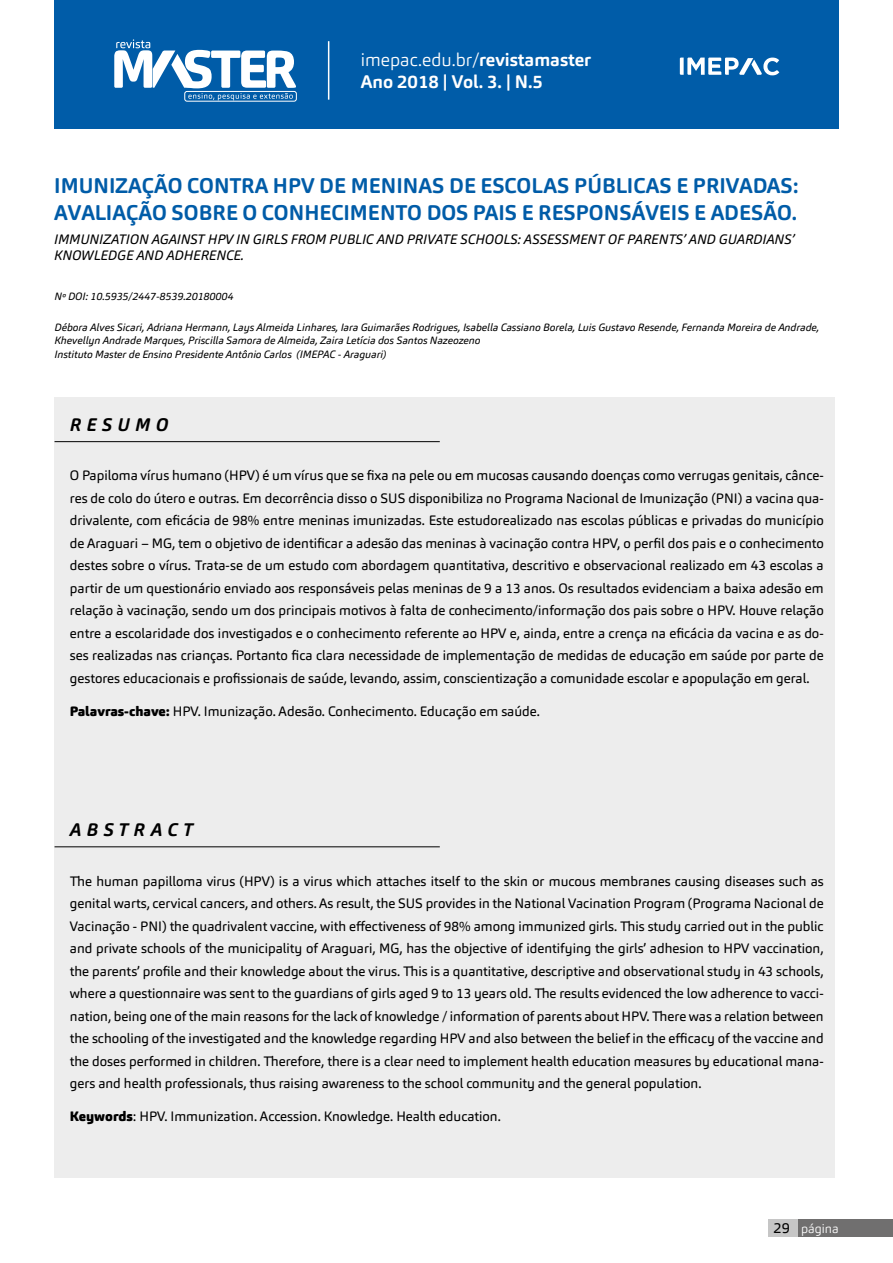
<style>
.page{position:relative;width:893px;height:1263px;background:#fff}
.page>*{position:absolute;margin:0;border:0;box-sizing:border-box;transform-origin:0 0}
.t1{font:700 21px/27px "Carnas";color:#005ca8}
.t2{font:700 18px/21.1px "Carnas";color:#fff}
.t3{font:italic 700 18px "Carnas";letter-spacing:.29em;color:#000}
.t4{font:13.5px/22.5px "Carnas";color:#000;text-align:justify}
.t5{font:italic 13.5px/16.5px "Carnas";color:#000}
.t6{font:300 12.6px "Carnas";color:#fff}
.t7{font:italic 10.5px/13.5px "Carnas";color:#000}
.s1{font-weight:300}
.s2{font-weight:900}
.s3{font-weight:400;font-size:14.4px;color:#000}
</style>
<div class="page">
<div style="left:769px;top:1219px;width:29px;height:18px;background:#c6c6c6"></div>
<div style="left:798px;top:1219px;width:95px;height:18px;background:#706f6f"></div>
<div style="left:54px;top:397px;width:781px;height:781px;background:#ededed"></div>
<div style="left:54px;top:0;width:785px;height:129px;background:#005ca8"></div>
<svg style="left:114px;top:39px;width:182px;height:61px"></svg>
<div style="left:185px;top:91px;width:112px;height:10px;border:1px solid #fff;border-radius:2px"></div>
<hr style="left:328px;top:41px;width:1px;height:59px;background:#fff">
<svg style="left:680px;top:58px;width:99px;height:17px"></svg>
<hr style="left:55px;top:441px;width:385px;height:1px;background:#000">
<hr style="left:55px;top:846px;width:385px;height:1px;background:#000">
<h2 class="t2" style="left:361px;top:50px;width:232px"><span class="s1">imepac.edu.br/</span>revistamaster<br>Ano 2018 | Vol. 3. | N.5</h2>
<h1 class="t1" style="left:54px;top:172px;width:746px">IMUNIZAÇÃO CONTRA HPV DE MENINAS DE ESCOLAS PÚBLICAS E PRIVADAS:<br>AVALIAÇÃO SOBRE O CONHECIMENTO DOS PAIS E RESPONSÁVEIS E ADESÃO.</h1>
<p class="t5" style="left:54px;top:231px;width:742px">IMMUNIZATION AGAINST HPV IN GIRLS FROM PUBLIC AND PRIVATE SCHOOLS: ASSESSMENT OF PARENTS’ AND GUARDIANS’<br>KNOWLEDGE AND ADHERENCE.</p>
<p class="t7" style="left:55px;top:290px;width:180px">Nº DOI: 10.5935/2447-8539.20180004</p>
<p class="t7" style="left:55px;top:320px;width:766px">Débora Alves Sicari, Adriana Hermann, Lays Almeida Linhares, Iara Guimarães Rodrigues, Isabella Cassiano Borela, Luis Gustavo Resende, Fernanda Moreira de Andrade,<br>Khevellyn Andrade Marques, Priscilla Samora de Almeida, Zaira Letícia dos Santos Nazeozeno<br>Instituto Master de Ensino Presidente Antônio Carlos (IMEPAC - Araguari)</p>
<h2 class="t3" style="left:70px;top:413px;width:100px">RESUMO</h2>
<p class="t4" style="left:70px;top:464px;width:755px">O Papiloma vírus humano (HPV) é um vírus que se fixa na pele ou em mucosas causando doenças como verrugas genitais, cânce&shy;res de colo do útero e outras. Em decorrência disso o SUS disponibiliza no Programa Nacional de Imunização (PNI) a vacina qua&shy;drivalente, com eficácia de 98% entre meninas imunizadas. Este estudorealizado nas escolas públicas e privadas do município de Araguari – MG, tem o objetivo de identificar a adesão das meninas à vacinação contra HPV, o perfil dos pais e o conhecimento destes sobre o vírus. Trata-se de um estudo com abordagem quantitativa, descritivo e observacional realizado em 43 escolas a partir de um questionário enviado aos responsáveis pelas meninas de 9 a 13 anos. Os resultados evidenciam a baixa adesão em relação à vacinação, sendo um dos principais motivos à falta de conhecimento/informação dos pais sobre o HPV. Houve relação entre a escolaridade dos investigados e o conhecimento referente ao HPV e, ainda, entre a crença na eficácia da vacina e as do&shy;ses realizadas nas crianças. Portanto fica clara necessidade de implementação de medidas de educação em saúde por parte de gestores educacionais e profissionais de saúde, levando, assim, conscientização a comunidade escolar e apopulação em geral.</p>
<p class="t4" style="left:70px;top:700px;width:472px"><span class="s2">Palavras-chave:</span> HPV. Imunização. Adesão. Conhecimento. Educação em saúde.</p>
<h2 class="t3" style="left:70px;top:818px;width:125px">ABSTRACT</h2>
<p class="t4" style="left:70px;top:869px;width:755px">The human papilloma virus (HPV) is a virus which attaches itself to the skin or mucous membranes causing diseases such as genital warts, cervical cancers, and others. As result, the SUS provides in the National Vacination Program (Programa Nacional de Vacinação - PNI) the quadrivalent vaccine, with effectiveness of 98% among immunized girls. This study carried out in the public and private schools of the municipality of Araguari, MG, has the objective of identifying the girls’ adhesion to HPV vaccination, the parents’ profile and their knowledge about the virus. This is a quantitative, descriptive and observational study in 43 schools, where a questionnaire was sent to the guardians of girls aged 9 to 13 years old. The results evidenced the low adherence to vacci&shy;nation, being one of the main reasons for the lack of knowledge / information of parents about HPV. There was a relation between the schooling of the investigated and the knowledge regarding HPV and also between the belief in the efficacy of the vaccine and the doses performed in children. Therefore, there is a clear need to implement health education measures by educational mana&shy;gers and health professionals, thus raising awareness to the school community and the general population.</p>
<p class="t4" style="left:70px;top:1105px;width:433px"><span class="s2">Keywords</span>: HPV. Immunization. Accession. Knowledge. Health education.</p>
<p class="t6" style="left:773px;top:1221px;width:67px"><span class="s3">29</span> página</p>
</div>
